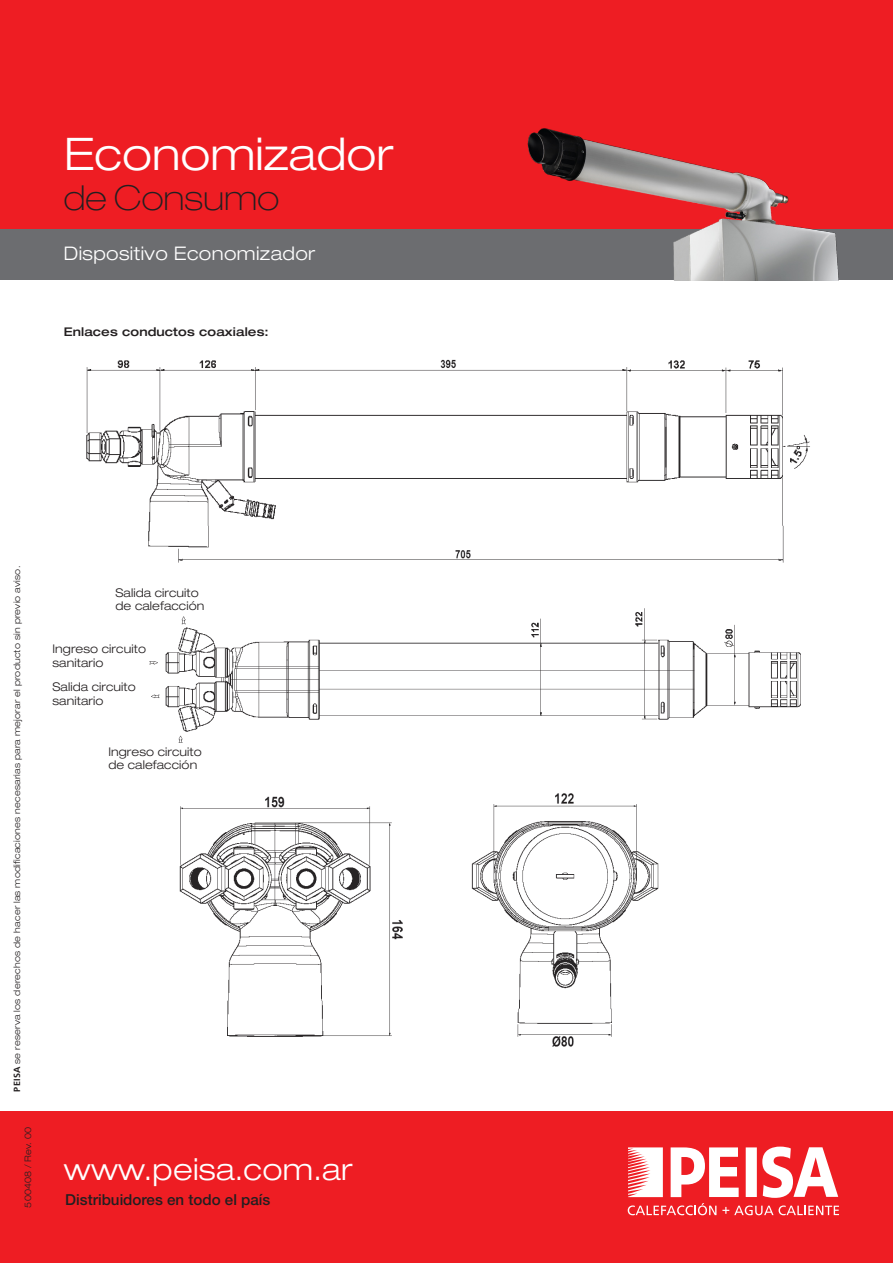
<style>
.page{position:relative;width:893px;height:1263px;background:#fff}
.page>*{position:absolute;margin:0;border:0;box-sizing:border-box;transform-origin:0 0}
.t1{font:300 expanded 45px "Helvetica Neue LT Std";color:#fff}
.t2{font:100 expanded 34.5px "Helvetica Neue LT Std";color:#231f20}
.t3{font:300 expanded 30.3px "Helvetica Neue LT Std";letter-spacing:.01em;color:#fff}
.t4{font:300 expanded 18.75px "Helvetica Neue LT Std";letter-spacing:.02em;color:#fff}
.t5{font:500 15.15px "Helvetica Neue LT Std";color:#231f20}
.t6{font:300 expanded 12px/13.5px "Helvetica Neue LT Std";letter-spacing:.01em;color:#231f20}
.t7{font:500 expanded 12px "Helvetica Neue LT Std";letter-spacing:.01em;color:#231f20}
.t8{font:300 expanded 9px "Helvetica Neue LT Std";letter-spacing:.025em;color:#231f20}
.s1{font-family:"Frutiger";font-weight:700;font-stretch:normal}
</style>
<div class="page">
<div style="left:0;top:228px;width:893px;height:52px;background:#6c6d70"></div>
<div style="left:0;top:0;width:893px;height:229px;background:#ee1d23"></div>
<div style="left:0;top:1112px;width:893px;height:151px;background:#ee1d23"></div>
<img style="left:527px;top:128px;width:312px;height:152px">
<img style="left:86px;top:359px;width:724px;height:204px">
<img style="left:149px;top:608px;width:652px;height:135px">
<img style="left:179px;top:796px;width:224px;height:241px">
<img style="left:471px;top:793px;width:188px;height:253px">
<div style="left:105px;top:636px;width:52px;height:25px;background:#fff"></div>
<div style="left:105px;top:701px;width:52px;height:25px;background:#fff"></div>
<div style="left:138px;top:590px;width:58px;height:24px;background:#fff"></div>
<svg style="left:628px;top:1146px;width:211px;height:69px"></svg>
<p class="t1" style="left:64px;top:127px;width:331px">Economizador</p>
<p class="t2" style="left:64px;top:177px;width:217px">de Consumo</p>
<p class="t4" style="left:64px;top:242px;width:253px">Dispositivo Economizador</p>
<p class="t7" style="left:64px;top:324px;width:206px">Enlaces conductos coaxiales:</p>
<p class="t8" style="left:12px;top:1092px;width:527px;rotate:-90deg"><span class="s1">PEISA</span> se reserva los derechos de hacer las modificaciones necesarias para mejorar el producto sin previo aviso.</p>
<p class="t8" style="left:23px;top:1207px;width:82px;rotate:-90deg">500408 / Rev. 00</p>
<p class="t6" style="left:116px;top:586px;width:85px">Salida circuito</p>
<p class="t6" style="left:116px;top:599px;width:90px">de calefacción</p>
<p class="t6" style="left:52px;top:642px;width:95px">Ingreso circuito sanitario</p>
<p class="t6" style="left:52px;top:680px;width:85px">Salida circuito sanitario</p>
<p class="t6" style="left:108px;top:744px;width:95px">Ingreso circuito</p>
<p class="t6" style="left:108px;top:758px;width:90px">de calefacción</p>
<p class="t3" style="left:64px;top:1151px;width:290px">www.peisa.com.ar</p>
<p class="t5" style="left:65px;top:1191px;width:207px">Distribuidores en todo el país</p>
</div>
